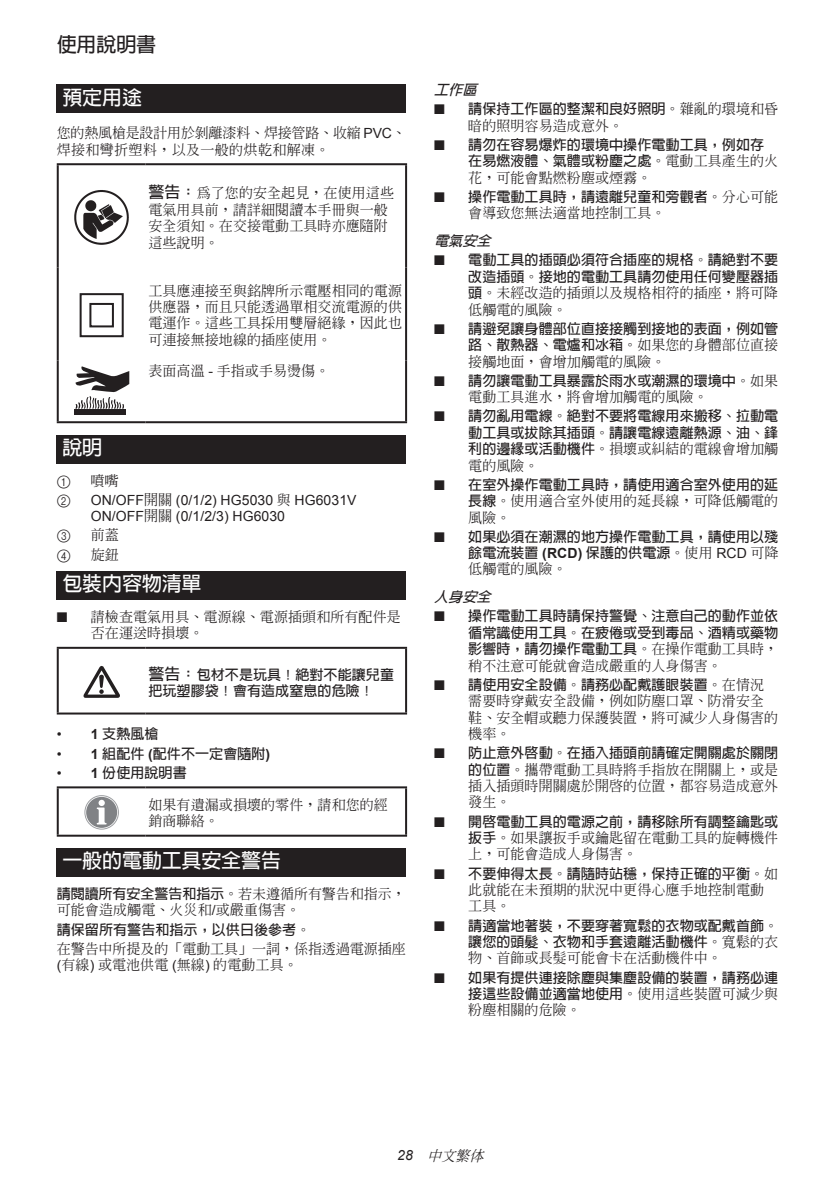
<style>
.page{position:relative;width:840px;height:1191px;background:#fff}
.page>*{position:absolute;margin:0;border:0;box-sizing:border-box;transform-origin:0 0}
.t1{font:700 20px "Lin Gothic";letter-spacing:-.01em;color:#fff}
.t2{font:700 20px "Lin Gothic";letter-spacing:-.01em;color:#231f20}
.t3{font:700 14px/16.4px "Lin Gothic";letter-spacing:.005em;color:#231f20}
.t4{font:500 14px/16.4px "Inn Ming";letter-spacing:.005em;color:#231f20}
.t5{font:14px/16.4px "Arial";letter-spacing:.005em;color:#231f20}
.t6{font:500 14px/16.4px "Inn Ming";letter-spacing:-.015em;color:#231f20}
.t7{font:italic 700 14px "Lin Gothic";color:#231f20}
.t8{font:italic 500 14px "Inn Ming";color:#231f20}
.t9{font:14px "Round Num Wnew";color:#231f20}
.s1{font-family:"Arial";font-weight:400}
.s2{font-family:"Lin Gothic";font-weight:700;font-size:16px}
.s3{font-family:"Inn Ming";font-weight:500}
.s4{font-size:16px}
.s5{font-family:"Arial"}
.s6{font-style:italic}
.s7{font-family:"Lin Gothic";font-weight:700}
</style>
<div class="page">
<div style="left:57px;top:84px;width:348px;height:29px;background:#231f20"></div>
<hr style="left:57px;top:163px;width:88px;height:2px;background:#231f20">
<hr style="left:57px;top:165px;width:2px;height:102px;background:#231f20">
<hr style="left:145px;top:163px;width:262px;height:2px;background:#231f20">
<hr style="left:405px;top:165px;width:2px;height:102px;background:#231f20">
<hr style="left:57px;top:267px;width:2px;height:93px;background:#231f20">
<hr style="left:405px;top:267px;width:2px;height:93px;background:#231f20">
<hr style="left:57px;top:360px;width:2px;height:61px;background:#231f20">
<hr style="left:405px;top:360px;width:2px;height:61px;background:#231f20">
<hr style="left:57px;top:421px;width:88px;height:2px;background:#231f20">
<hr style="left:145px;top:421px;width:262px;height:2px;background:#231f20">
<img style="left:74px;top:190px;width:55px;height:55px">
<div style="left:89px;top:303px;width:25px;height:24px;border:2px solid #231f20"></div>
<div style="left:80px;top:293px;width:44px;height:44px;border:2px solid #231f20"></div>
<div style="left:74px;top:409px;width:51px;height:5px;background:#231f20"></div>
<svg style="left:75px;top:366px;width:54px;height:42px"></svg>
<div style="left:57px;top:434px;width:348px;height:29px;background:#231f20"></div>
<div style="left:57px;top:571px;width:348px;height:29px;background:#231f20"></div>
<hr style="left:57px;top:647px;width:88px;height:2px;background:#231f20">
<hr style="left:57px;top:649px;width:2px;height:63px;background:#231f20">
<hr style="left:145px;top:647px;width:262px;height:2px;background:#231f20">
<hr style="left:405px;top:649px;width:2px;height:63px;background:#231f20">
<hr style="left:57px;top:712px;width:88px;height:2px;background:#231f20">
<hr style="left:145px;top:712px;width:262px;height:2px;background:#231f20">
<svg style="left:83px;top:666px;width:37px;height:32px"></svg>
<hr style="left:57px;top:786px;width:88px;height:2px;background:#231f20">
<hr style="left:57px;top:788px;width:2px;height:46px;background:#231f20">
<hr style="left:145px;top:786px;width:262px;height:2px;background:#231f20">
<hr style="left:405px;top:788px;width:2px;height:46px;background:#231f20">
<hr style="left:57px;top:834px;width:88px;height:2px;background:#231f20">
<hr style="left:145px;top:834px;width:262px;height:2px;background:#231f20">
<div style="left:86px;top:797px;width:31px;height:31px;background:#808285;border-radius:50%"></div>
<div style="left:84px;top:795px;width:35px;height:34px;border:1px solid #9d9fa2;border-radius:50%"></div>
<div style="left:98px;top:799px;width:7px;height:7px;background:#fff;border-radius:50%"></div>
<svg style="left:97px;top:807px;width:9px;height:17px"></svg>
<div style="left:57px;top:848px;width:348px;height:29px;background:#231f20"></div>
<h1 class="t2" style="left:57px;top:34px;width:101px">使用說明書</h1>
<h1 class="t1" style="left:62px;top:87px;width:81px">預定用途</h1>
<p class="t6" style="left:57px;top:125px;width:350px">您的熱風槍是設計用於剝離漆料、焊接管路、收縮 <span class="s1">PVC</span>、焊接和彎折塑料，以及一般的烘乾和解凍。</p>
<p class="t4" style="left:148px;top:185px;width:247px"><span class="s2">警告：</span>為了您的安全起見，在使用這些電氣用具前，請詳細閱讀本手冊與一般安全須知。在交接電動工具時亦應隨附這些說明。</p>
<p class="t4" style="left:148px;top:282px;width:255px;text-align:justify">工具應連接至與銘牌所示電壓相同的電源供應器，而且只能透過單相交流電源的供電運作。這些工具採用雙層絕緣，因此也可連接無接地線的插座使用。</p>
<p class="t4" style="left:148px;top:362px;width:182px">表面高溫 <span class="s1">-</span> 手指或手易燙傷。</p>
<h1 class="t1" style="left:62px;top:437px;width:41px">說明</h1>
<p class="t9" style="left:57px;top:475px;width:15px">1</p>
<p class="t4" style="left:91px;top:472px;width:30px">噴嘴</p>
<p class="t9" style="left:57px;top:494px;width:15px">2</p>
<p class="t5" style="left:91px;top:492px;width:267px">ON/OFF<span class="s3">開關</span> (0/1/2) HG5030 <span class="s3">與</span> HG6031V<br>ON/OFF<span class="s3">開關</span> (0/1/2/3) HG6030</p>
<p class="t9" style="left:57px;top:530px;width:15px">3</p>
<p class="t4" style="left:91px;top:527px;width:30px">前蓋</p>
<p class="t9" style="left:57px;top:549px;width:15px">4</p>
<p class="t4" style="left:91px;top:546px;width:30px">旋鈕</p>
<h1 class="t1" style="left:62px;top:573px;width:141px">包裝內容物清單</h1>
<p class="t4" style="left:91px;top:608px;width:311px">請檢查電氣用具、電源線、電源插頭和所有配件是否在運送時損壞。</p>
<p class="t3" style="left:148px;top:666px;width:247px"><span class="s4">警告：</span>包材不是玩具！絕對不能讓兒童把玩塑膠袋！會有造成窒息的危險！</p>
<p class="t3" style="left:57px;top:726px;width:103px"><span class="s1">•</span> <span class="s5">1</span> 支熱風槍</p>
<p class="t3" style="left:57px;top:745px;width:215px"><span class="s1">•</span> <span class="s5">1</span> 組配件 <span class="s5">(</span>配件不一定會隨附<span class="s5">)</span></p>
<p class="t3" style="left:57px;top:764px;width:131px"><span class="s1">•</span> <span class="s5">1</span> 份使用說明書</p>
<p class="t4" style="left:148px;top:796px;width:241px">如果有遺漏或損壞的零件，請和您的經銷商聯絡。</p>
<h1 class="t1" style="left:62px;top:850px;width:220px">一般的電動工具安全警告</h1>
<p class="t3" style="left:57px;top:885px;width:350px">請閱讀所有安全警告和指示。<span class="s3">若未遵循所有警告和指示，</span></p>
<p class="t4" style="left:57px;top:901px;width:245px">可能會造成觸電、火災和<span class="s1">/</span>或嚴重傷害。</p>
<p class="t3" style="left:57px;top:921px;width:255px">請保留所有警告和指示，以供日後參考。</p>
<p class="t4" style="left:57px;top:940px;width:350px">在警告中所提及的「電動工具」一詞，係指透過電源插座<span class="s1">(</span>有線<span class="s1">)</span> 或電池供電 <span class="s1">(</span>無線<span class="s1">)</span> 的電動工具。</p>
<p class="t3" style="left:468px;top:80px;width:311px;line-height:19.2px;text-indent:-34px"><span class="s6">工作區<br></span>請保持工作區的整潔和良好照明。<span class="s3">雜亂的環境和昏</span></p>
<p class="t4" style="left:468px;top:117px;width:156px">暗的照明容易造成意外。</p>
<p class="t3" style="left:468px;top:137px;width:311px">請勿在容易爆炸的環境中操作電動工具，例如存在易燃液體、氣體或粉塵之處。<span class="s3">電動工具產生的火</span></p>
<p class="t4" style="left:468px;top:169px;width:184px">花，可能會點燃粉塵或煙霧。</p>
<p class="t3" style="left:468px;top:188px;width:311px">操作電動工具時，請遠離兒童和旁觀者。<span class="s3">分心可能</span></p>
<p class="t4" style="left:468px;top:205px;width:199px">會導致您無法適當地控制工具。</p>
<p class="t7" style="left:434px;top:234px;width:62px">電氣安全</p>
<p class="t3" style="left:468px;top:252px;width:311px">電動工具的插頭必須符合插座的規格。請絕對不要改造插頭。接地的電動工具請勿使用任何變壓器插</p>
<p class="t4" style="left:468px;top:284px;width:311px"><span class="s7">頭。</span>未經改造的插頭以及規格相符的插座，將可降低觸電的風險。</p>
<p class="t3" style="left:468px;top:320px;width:311px">請避免讓身體部位直接接觸到接地的表面，例如管路、散熱器、電爐和冰箱。<span class="s3">如果您的身體部位直接</span></p>
<p class="t4" style="left:468px;top:353px;width:199px">接觸地面，會增加觸電的風險。</p>
<p class="t3" style="left:468px;top:372px;width:311px">請勿讓電動工具暴露於雨水或潮濕的環境中。<span class="s3">如果</span></p>
<p class="t4" style="left:468px;top:388px;width:241px">電動工具進水，將會增加觸電的風險。</p>
<p class="t3" style="left:468px;top:408px;width:311px">請勿亂用電線。絕對不要將電線用來搬移、拉動電動工具或拔除其插頭。請讓電線遠離熱源、油、鋒</p>
<p class="t4" style="left:468px;top:440px;width:311px"><span class="s7">利的邊緣或活動機件。</span>損壞或糾結的電線會增加觸電的風險。</p>
<p class="t3" style="left:468px;top:476px;width:311px">在室外操作電動工具時，請使用適合室外使用的延</p>
<p class="t4" style="left:468px;top:492px;width:311px"><span class="s7">長線。</span>使用適合室外使用的延長線，可降低觸電的風險。</p>
<p class="t3" style="left:468px;top:528px;width:312px">如果必須在潮濕的地方操作電動工具，請使用以殘餘電流裝置 <span class="s5">(RCD)</span> 保護的供電源。<span class="s3">使用</span> <span class="s1">RCD</span> <span class="s3">可降</span></p>
<p class="t4" style="left:468px;top:561px;width:100px">低觸電的風險。</p>
<p class="t7" style="left:434px;top:589px;width:62px">人身安全</p>
<p class="t3" style="left:468px;top:608px;width:311px;text-align:justify">操作電動工具時請保持警覺、注意自己的動作並依循常識使用工具。在疲倦或受到毒品、酒精或藥物影響時，請勿操作電動工具。<span class="s3">在操作電動工具時，</span></p>
<p class="t4" style="left:468px;top:657px;width:255px">稍不注意可能就會造成嚴重的人身傷害。</p>
<p class="t3" style="left:468px;top:676px;width:297px">請使用安全設備。請務必配戴護眼裝置。<span class="s3">在情況</span></p>
<p class="t4" style="left:468px;top:692px;width:311px">需要時穿戴安全設備，例如防塵口罩、防滑安全鞋、安全帽或聽力保護裝置，將可減少人身傷害的機率。</p>
<p class="t3" style="left:468px;top:744px;width:311px">防止意外啟動。在插入插頭前請確定開關處於關閉</p>
<p class="t4" style="left:468px;top:761px;width:311px;text-align:justify"><span class="s7">的位置。</span>攜帶電動工具時將手指放在開關上，或是插入插頭時開關處於開啟的位置，都容易造成意外發生。</p>
<p class="t3" style="left:468px;top:813px;width:311px">開啟電動工具的電源之前，請移除所有調整鑰匙或</p>
<p class="t4" style="left:468px;top:829px;width:311px"><span class="s7">扳手。</span>如果讓扳手或鑰匙留在電動工具的旋轉機件上，可能會造成人身傷害。</p>
<p class="t3" style="left:468px;top:865px;width:311px">不要伸得太長。請隨時站穩，保持正確的平衡。<span class="s3">如</span></p>
<p class="t4" style="left:468px;top:881px;width:297px">此就能在未預期的狀況中更得心應手地控制電動工具。</p>
<p class="t3" style="left:468px;top:917px;width:311px">請適當地著裝，不要穿著寬鬆的衣物或配戴首飾。讓您的頭髮、衣物和手套遠離活動機件。<span class="s3">寬鬆的衣</span></p>
<p class="t4" style="left:468px;top:949px;width:255px">物、首飾或長髮可能會卡在活動機件中。</p>
<p class="t3" style="left:468px;top:969px;width:311px">如果有提供連接除塵與集塵設備的裝置，請務必連接這些設備並適當地使用。<span class="s3">使用這些裝置可減少與</span></p>
<p class="t4" style="left:468px;top:1001px;width:114px">粉塵相關的危險。</p>
<p class="t8" style="left:397px;top:1148px;width:91px"><span class="s1">2 8</span> 中文繁体</p>
</div>
